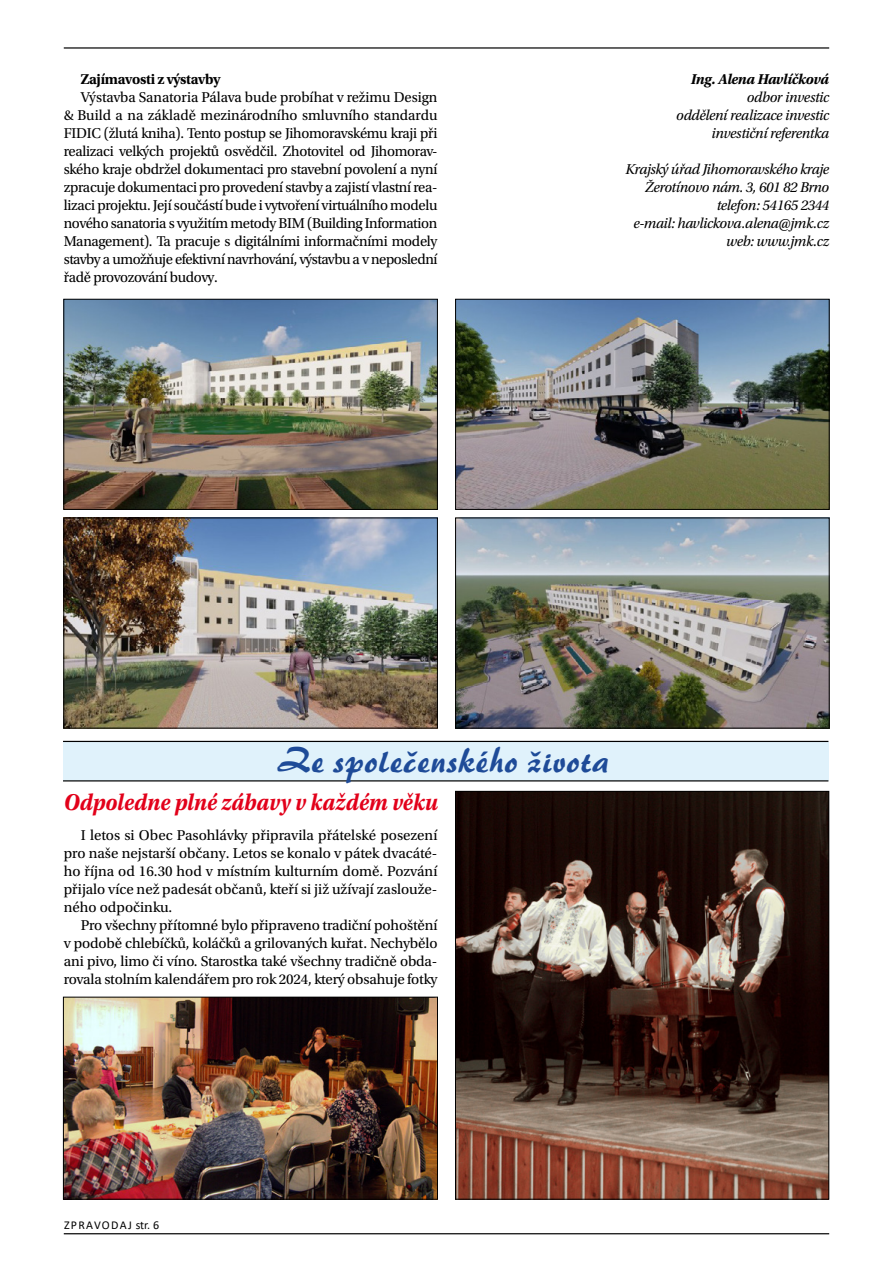
<style>
.page{position:relative;width:893px;height:1263px;background:#fff}
.page>*{position:absolute;margin:0;border:0;box-sizing:border-box;transform-origin:0 0}
.t1{font:34.5px "Brush 455 AT";letter-spacing:.005em;color:#1e4b98}
.t2{font:italic 700 24px "Utopia Std";letter-spacing:.005em;color:#e2001a;scale:.91 1}
.t3{font:15px/18px "Utopia Std";letter-spacing:-.01em;color:#000;text-align:justify}
.t4{font:italic 15px/18px "Utopia Std";letter-spacing:-.02em;color:#000;text-align:right}
.t5{font:700 15px "Utopia Std";letter-spacing:-.02em;color:#000}
.t6{font:italic 700 15px "Utopia Std";letter-spacing:-.02em;color:#000}
.t7{font:12px "Calibri";letter-spacing:.105em;color:#000}
</style>
<div class="page">
<hr style="left:64px;top:1233px;width:765px;height:1px;background:#000">
<hr style="left:64px;top:47px;width:765px;height:2px;background:#000">
<div style="left:63px;top:742px;width:765px;height:38px;background:#e0f2fb"></div>
<hr style="left:63px;top:741px;width:765px;height:1px;background:#000">
<hr style="left:63px;top:780px;width:765px;height:1px;background:#000">
<img style="left:65px;top:301px;width:371px;height:207px">
<div style="left:63px;top:299px;width:375px;height:211px;border:1px solid #000"></div>
<img style="left:457px;top:301px;width:371px;height:207px">
<div style="left:455px;top:299px;width:375px;height:211px;border:1px solid #000"></div>
<img style="left:65px;top:520px;width:371px;height:206px">
<div style="left:63px;top:518px;width:375px;height:210px;border:1px solid #000"></div>
<img style="left:457px;top:520px;width:371px;height:206px">
<div style="left:455px;top:518px;width:375px;height:210px;border:1px solid #000"></div>
<img style="left:457px;top:793px;width:370px;height:404px">
<div style="left:455px;top:791px;width:374px;height:408px;border:1px solid #000"></div>
<img style="left:65px;top:999px;width:371px;height:198px">
<div style="left:63px;top:997px;width:375px;height:202px;border:1px solid #000"></div>
<p class="t5" style="left:81px;top:70px;width:141px">Zajímavosti z výstavby</p>
<p class="t3" style="left:64px;top:88px;width:375px;text-indent:17px">Výstavba Sanatoria Pálava bude probíhat v režimu Design &amp; Build a na základě mezinárodního smluvního standardu FIDIC (žlutá kniha). Tento postup se Jihomoravskému kraji při realizaci velkých projektů osvědčil. Zhotovitel od Jihomorav&shy;ského kraje obdržel dokumentaci pro stavební povolení a nyní zpracuje dokumentaci pro provedení stavby a zajistí vlastní rea&shy;lizaci projektu. Její součástí bude i vytvoření virtuálního modelu nového sanatoria s využitím metody BIM (Building Information Management). Ta pracuje s digitálními informačními modely stavby a umožňuje efektivní navrhování, výstavbu a v neposlední řadě provozování budovy.</p>
<p class="t6" style="left:691px;top:70px;width:140px">Ing. Alena Havlíčková</p>
<p class="t4" style="left:676px;top:88px;width:154px">odbor investic<br>oddělení realizace investic investiční referentka</p>
<p class="t4" style="left:625px;top:160px;width:205px">Krajský úřad Jihomoravského kraje<br>Žerotínovo nám. 3, 601 82 Brno telefon: 54165 2344<br>e-mail: havlickova.alena@jmk.cz web: www.jmk.cz</p>
<h1 class="t1" style="left:280px;top:738px;width:333px">Ze společenského života</h1>
<h2 class="t2" style="left:64px;top:788px;width:413px">Odpoledne plné zábavy v každém věku</h2>
<p class="t3" style="left:64px;top:826px;width:375px;text-indent:17px">I letos si Obec Pasohlávky připravila přátelské posezení pro naše nejstarší občany. Letos se konalo v pátek dvacáté&shy;ho října od 16.30 hod v místním kulturním domě. Pozvání přijalo více než padesát občanů, kteří si již užívají zaslouže&shy;ného odpočinku.</p>
<p class="t3" style="left:64px;top:916px;width:375px;text-indent:17px">Pro všechny přítomné bylo připraveno tradiční pohoštění v podobě chlebíčků, koláčků a grilovaných kuřat. Nechybělo ani pivo, limo či víno. Starostka také všechny tradičně obda&shy;rovala stolním kalendářem pro rok 2024, který obsahuje fotky</p>
<p class="t7" style="left:64px;top:1216px;width:97px">ZPRAVODAJ str. 6</p>
</div>
